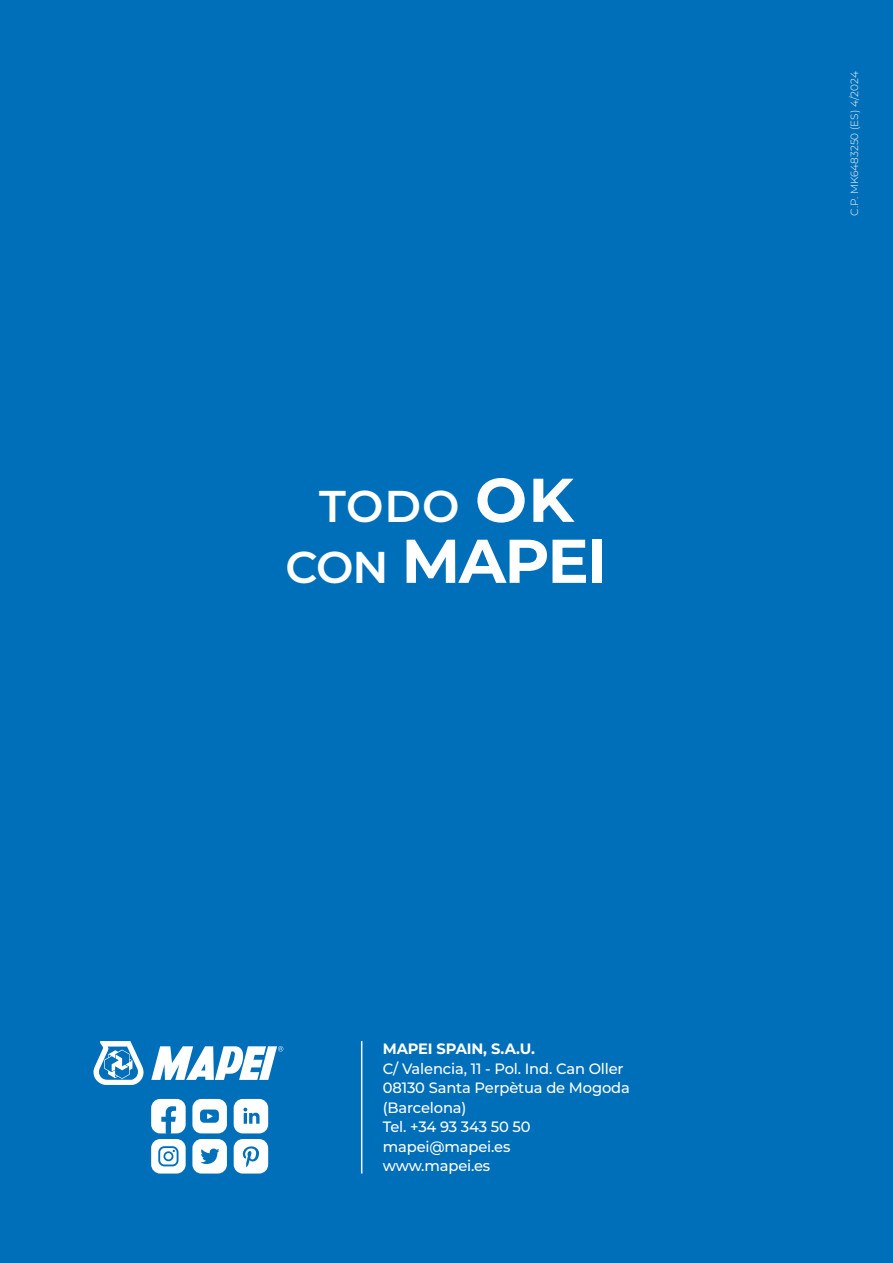
<style>
.page{position:relative;width:893px;height:1263px;background:#006fb9}
.page>*{position:absolute;margin:0;border:0;box-sizing:border-box;transform-origin:0 0}
.t1{font:700 61.65px "Montserrat";letter-spacing:-.025em;color:#fff}
.t2{font:600 44.55px "Montserrat";color:#fff}
.t3{font:500 15px/19.5px "Montserrat";letter-spacing:-.01em;color:#fff}
.t4{font:700 15px "Montserrat";letter-spacing:-.01em;color:#fff}
.t5{font:300 10.5px "Montserrat";color:#fff}
.s1{font-weight:700;font-size:61.65px}
.s2{font-weight:600;font-size:44.55px}
</style>
<div class="page">
<svg style="left:93px;top:1041px;width:51px;height:44px"></svg>
<svg style="left:151px;top:1046px;width:132px;height:34px"></svg>
<div style="left:192px;top:1099px;width:35px;height:34px;background:#fff;border-radius:9px"></div>
<svg style="left:200px;top:1109px;width:19px;height:14px"></svg>
<div style="left:192px;top:1139px;width:35px;height:34px;background:#fff;border-radius:9px"></div>
<svg style="left:200px;top:1148px;width:19px;height:16px"></svg>
<svg style="left:151px;top:1099px;width:35px;height:34px"></svg>
<div style="left:151px;top:1139px;width:35px;height:34px;background:#fff;border-radius:9px"></div>
<svg style="left:158px;top:1146px;width:21px;height:20px"></svg>
<div style="left:234px;top:1099px;width:34px;height:34px;background:#fff;border-radius:9px"></div>
<svg style="left:243px;top:1108px;width:17px;height:16px"></svg>
<div style="left:234px;top:1139px;width:34px;height:34px;background:#fff;border-radius:9px"></div>
<svg style="left:242px;top:1146px;width:17px;height:21px"></svg>
<hr style="left:361px;top:1041px;width:1px;height:132px;background:#fff">
<h2 class="t2" style="left:319px;top:474px;width:256px">TODO <span class="s1">OK</span></h2>
<h1 class="t1" style="left:286px;top:516px;width:323px"><span class="s2">CON</span> MAPEI</h1>
<p class="t4" style="left:383px;top:1038px;width:154px">MAPEI SPAIN, S.A.U.</p>
<p class="t3" style="left:383px;top:1058px;width:249px">C/ Valencia, 11 - Pol. Ind. Can Oller<br>08130 Santa Perpètua de Mogoda (Barcelona)<br>Tel. +34 93 343 50 50 mapei@mapei.es<br>www.mapei.es</p>
<p class="t5" style="left:847px;top:216px;width:146px;rotate:-90deg">C.P. MK6483250 (ES) 4/2024</p>
</div>
